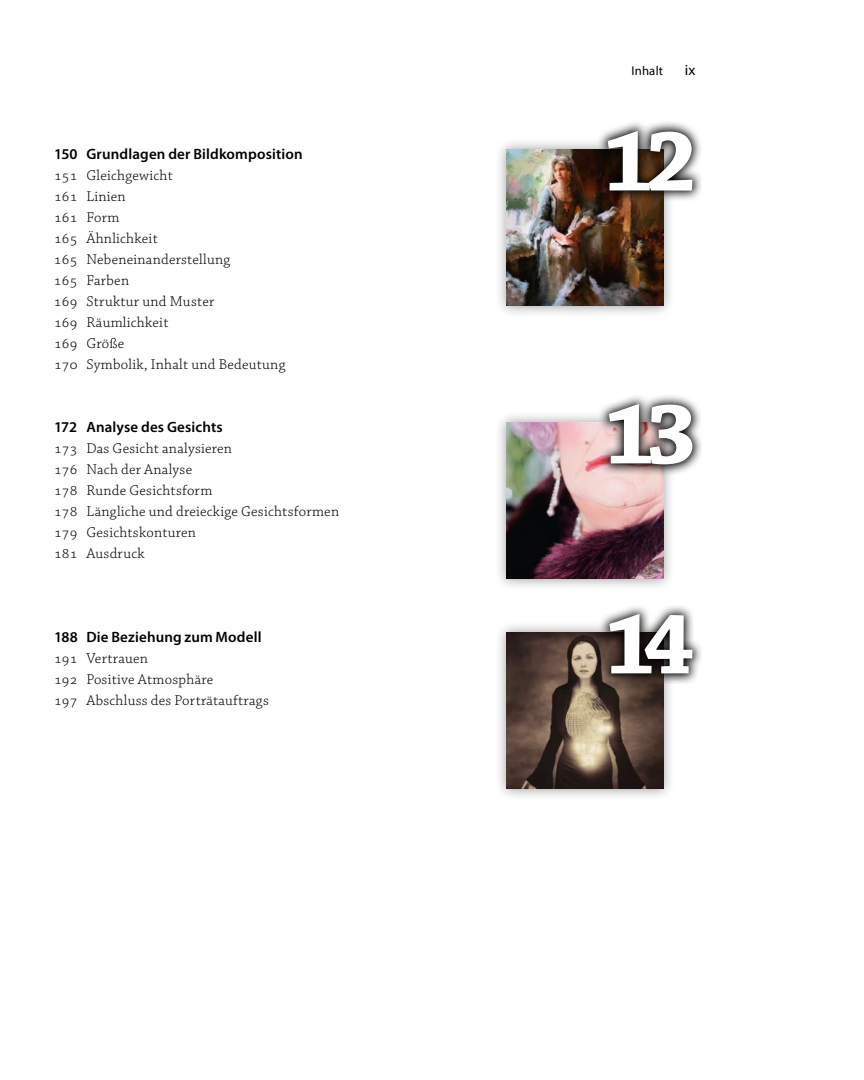
<style>
.page{position:relative;width:864px;height:1080px;background:#fff}
.page>*{position:absolute;margin:0;border:0;box-sizing:border-box;transform-origin:0 0}
.t1{font:700 90px "Chaparral Pro";color:#fff}
.t2{font:300 15px/21px "Chaparral Pro";letter-spacing:.015em;color:#000}
.t3{font:600 15px "Myriad Pro";letter-spacing:.01em;color:#000}
.t4{font:15px "Myriad Pro";color:#000}
.t5{font:12.75px "Myriad Pro";letter-spacing:.015em;color:#000}
</style>
<div class="page">
<div style="left:494px;top:136px;width:180px;height:181px;background:#000;opacity:.4"></div>
<img style="left:507px;top:149px;width:88px;height:157px">
<div style="left:494px;top:409px;width:180px;height:181px;background:#000;opacity:.4"></div>
<img style="left:507px;top:422px;width:88px;height:157px">
<div style="left:494px;top:619px;width:180px;height:181px;background:#000;opacity:.4"></div>
<img style="left:507px;top:632px;width:156px;height:157px">
<svg style="left:595px;top:122px;width:107px;height:562px"></svg>
<p class="t3" style="left:54px;top:144px;width:250px">150 Grundlagen der Bildkomposition</p>
<p class="t2" style="left:54px;top:165px;width:233px">151 Gleichgewicht<br>161 Linien<br>161 Form<br>165 Ähnlichkeit<br>165 Nebeneinanderstellung<br>165 Farben<br>169 Struktur und Muster<br>169 Räumlichkeit<br>169 Größe<br>170 Symbolik, Inhalt und Bedeutung</p>
<p class="t3" style="left:54px;top:417px;width:170px">172 Analyse des Gesichts</p>
<p class="t2" style="left:54px;top:438px;width:287px">173 Das Gesicht analysieren<br>176 Nach der Analyse<br>178 Runde Gesichtsform<br>178 Längliche und dreieckige Gesichtsformen<br>179 Gesichtskonturen<br>181 Ausdruck</p>
<p class="t3" style="left:54px;top:627px;width:209px">188 Die Beziehung zum Modell</p>
<p class="t2" style="left:54px;top:648px;width:216px">191 Vertrauen<br>192 Positive Atmosphäre<br>197 Abschluss des Porträtauftrags</p>
<p class="t5" style="left:631px;top:63px;width:33px">Inhalt</p>
<p class="t4" style="left:685px;top:61px;width:12px">ix</p>
<h1 class="t1" style="left:603px;top:109px;width:94px">12</h1>
<h1 class="t1" style="left:604px;top:382px;width:94px">13</h1>
<h1 class="t1" style="left:605px;top:592px;width:91px">14</h1>
</div>
